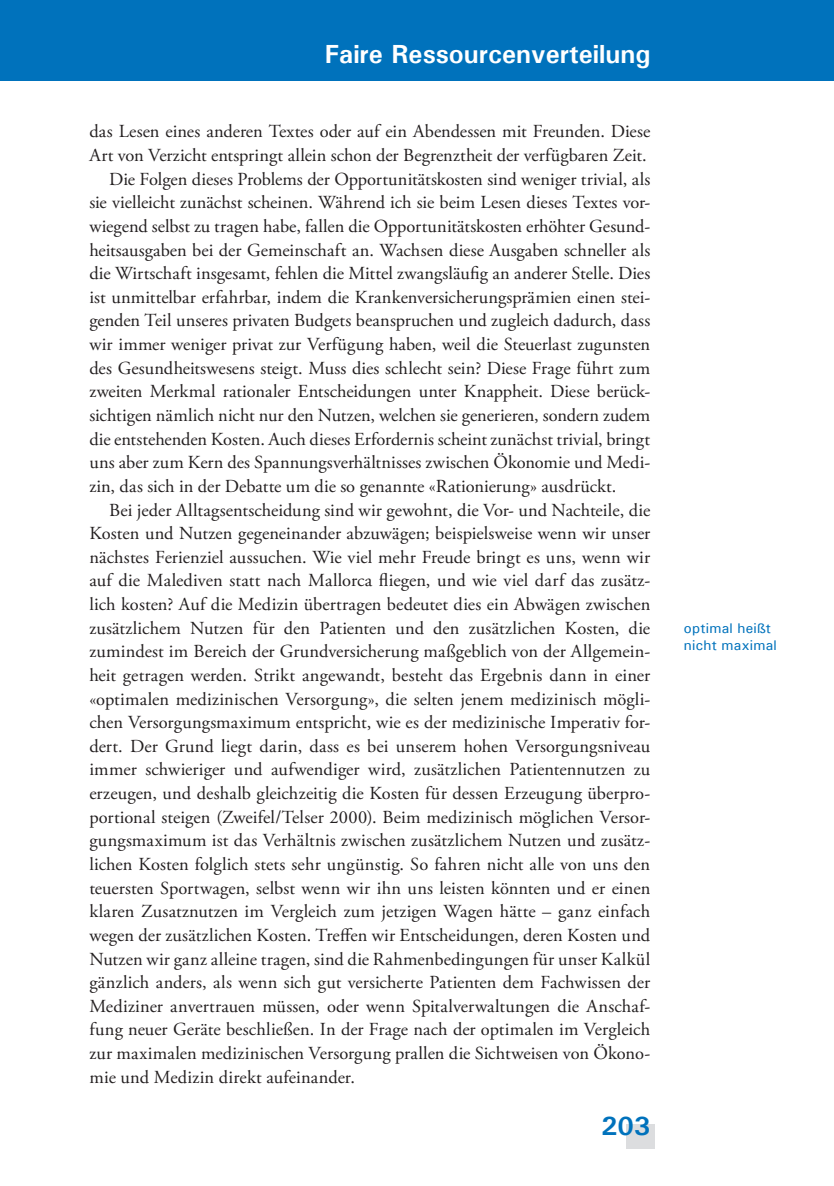
<style>
.page{position:relative;width:834px;height:1186px;background:#fff}
.page>*{position:absolute;margin:0;border:0;box-sizing:border-box;transform-origin:0 0}
.t1{font:700 26.25px "Univers";color:#fff}
.t2{font:700 26.25px "Univers";color:#0072bc}
.haupttext_eingezogen{font:18.38px/23.6px "Adobe Garamond Pro";color:#231f20;text-align:justify}
.t3{font:500 14px/16.8px "Univers";letter-spacing:.02em;color:#0072bc}
</style>
<div class="page">
<div style="left:0;top:0;width:833px;height:81px;background:#0072bc"></div>
<div style="left:626px;top:1124px;width:29px;height:24px;background:#dcdddf"></div>
<p class="t1" style="left:325px;top:37px;width:327px">Faire Ressourcenverteilung</p>
<p class="haupttext_eingezogen" style="left:89px;top:120px;width:562px">das Lesen eines anderen Textes oder auf ein Abendessen mit Freunden. Diese<br>Art von Verzicht entspringt allein schon der Begrenztheit der verfügbaren Zeit.</p>
<p class="haupttext_eingezogen" style="left:89px;top:168px;width:562px;text-indent:20px">Die Folgen dieses Problems der Opportunitätskosten sind weniger trivial, als sie vielleicht zunächst scheinen. Während ich sie beim Lesen dieses Textes vor&shy;wiegend selbst zu tragen habe, fallen die Opportunitätskosten erhöhter Gesund&shy;heitsausgaben bei der Gemeinschaft an. Wachsen diese Ausgaben schneller als die Wirtschaft insgesamt, fehlen die Mittel zwangsläufig an anderer Stelle. Dies ist unmittelbar erfahrbar, indem die Krankenversicherungsprämien einen stei&shy;genden Teil unseres privaten Budgets beanspruchen und zugleich dadurch, dass wir immer weniger privat zur Verfügung haben, weil die Steuerlast zugunsten des Gesundheitswesens steigt. Muss dies schlecht sein? Diese Frage führt zum zweiten Merkmal rationaler Entscheidungen unter Knappheit. Diese berück&shy;sichtigen nämlich nicht nur den Nutzen, welchen sie generieren, sondern zudem die entstehenden Kosten. Auch dieses Erfordernis scheint zunächst trivial, bringt uns aber zum Kern des Spannungsverhältnisses zwischen Ökonomie und Medi&shy;zin, das sich in der Debatte um die so genannte «Rationierung» ausdrückt.</p>
<p class="haupttext_eingezogen" style="left:89px;top:498px;width:562px;text-indent:20px">Bei jeder Alltagsentscheidung sind wir gewohnt, die Vor- und Nachteile, die Kosten und Nutzen gegeneinander abzuwägen; beispielsweise wenn wir unser nächstes Ferienziel aussuchen. Wie viel mehr Freude bringt es uns, wenn wir auf die Malediven statt nach Mallorca fliegen, und wie viel darf das zusätz&shy;lich kosten? Auf die Medizin übertragen bedeutet dies ein Abwägen zwischen zusätzlichem Nutzen für den Patienten und den zusätzlichen Kosten, die zumindest im Bereich der Grundversicherung maßgeblich von der Allgemein&shy;heit getragen werden. Strikt angewandt, besteht das Ergebnis dann in einer «optimalen medizinischen Versorgung», die selten jenem medizinisch mögli&shy;chen Versorgungsmaximum entspricht, wie es der medizinische Imperativ for&shy;dert. Der Grund liegt darin, dass es bei unserem hohen Versorgungsniveau immer schwieriger und aufwendiger wird, zusätzlichen Patientennutzen zu erzeugen, und deshalb gleichzeitig die Kosten für dessen Erzeugung überpro&shy;portional steigen (Zweifel/Telser 2000). Beim medizinisch möglichen Versor&shy;gungsmaximum ist das Verhältnis zwischen zusätzlichem Nutzen und zusätz&shy;lichen Kosten folglich stets sehr ungünstig. So fahren nicht alle von uns den teuersten Sportwagen, selbst wenn wir ihn uns leisten könnten und er einen klaren Zusatznutzen im Vergleich zum jetzigen Wagen hätte – ganz einfach wegen der zusätzlichen Kosten. Treffen wir Entscheidungen, deren Kosten und Nutzen wir ganz alleine tragen, sind die Rahmenbedingungen für unser Kalkül gänzlich anders, als wenn sich gut versicherte Patienten dem Fachwissen der Mediziner anvertrauen müssen, oder wenn Spitalverwaltungen die Anschaf&shy;fung neuer Geräte beschließen. In der Frage nach der optimalen im Vergleich zur maximalen medizinischen Versorgung prallen die Sichtweisen von Ökono&shy;mie und Medizin direkt aufeinander.</p>
<h1 class="t2" style="left:600px;top:1108px;width:51px">203</h1>
<p class="t3" style="left:683px;top:620px;width:95px">optimal heißt nicht maximal</p>
</div>
